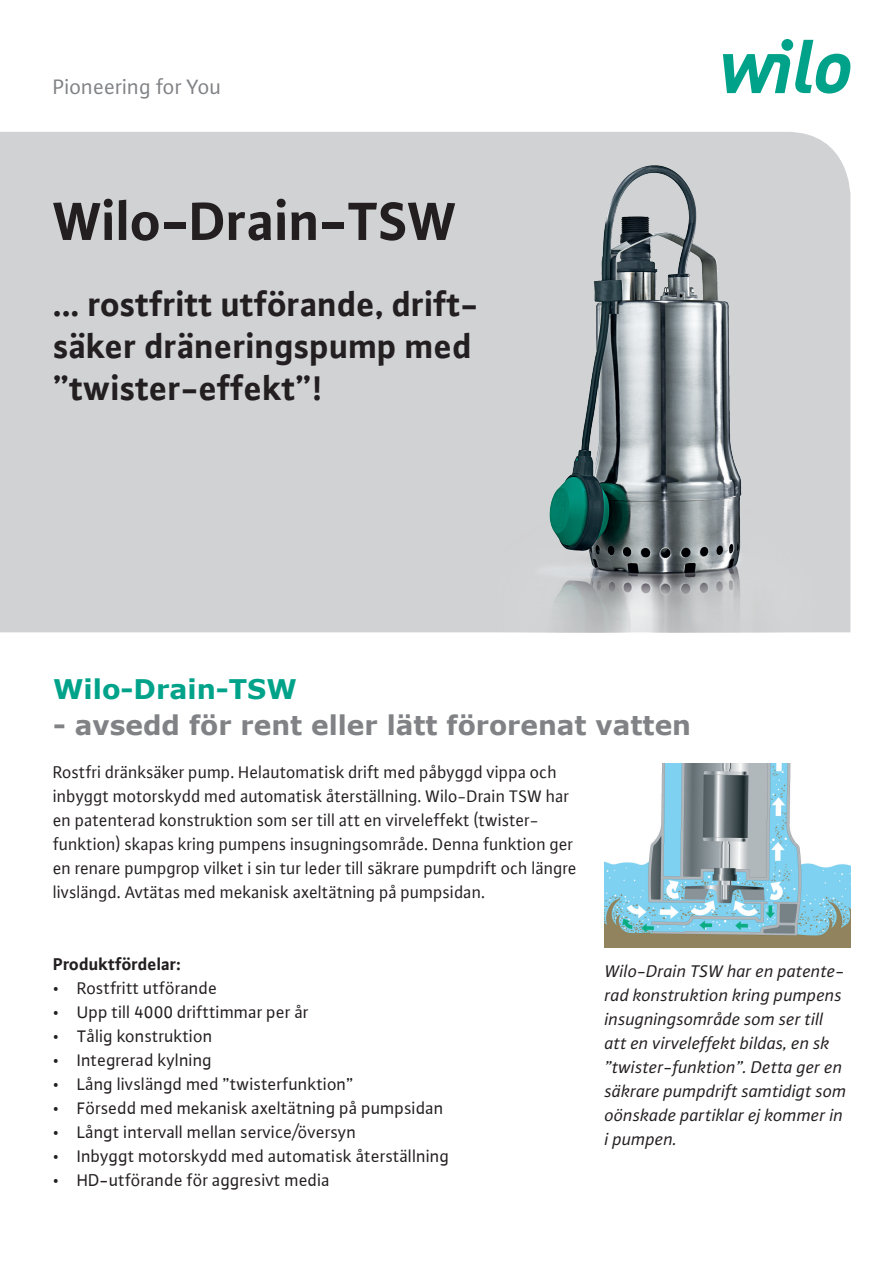
<style>
.page{position:relative;width:893px;height:1263px;background:#fff}
.page>*{position:absolute;margin:0;border:0;box-sizing:border-box;transform-origin:0 0}
.Headline_XL{font:700 57px "WILO Plus FM";color:#231f20}
.Headline_M{font:700 36px/42px "WILO Plus FM";color:#231f20}
._1Title_Wilogreen{font:700 27px "Verdana";color:#808285}
._1Title_Wilogreen-2{font:700 27px "Verdana";color:#00a38a}
.t1{font:22.2px "WILO Plus FM";color:#808285}
.Brödtext{font:18px/24px "WILO Plus FM";color:#231f20}
.t2{font:18px "WILO Plus Global";color:#231f20}
.bildtext{font:italic 18px/24px "WILO Plus FM";color:#231f20}
.Brödtext-2{font:700 18px "WILO Plus FM";color:#231f20}
.s1{font-family:"WILO Plus FM"}
</style>
<div class="page">
<div style="left:0;top:132px;width:850px;height:500px;background:#d1d2d4"></div>
<svg style="left:723px;top:40px;width:127px;height:54px"></svg>
<div style="left:781px;top:39px;width:12px;height:12px;background:#00a38a;border-radius:50%"></div>
<img style="left:500px;top:150px;width:315px;height:482px">
<img style="left:605px;top:764px;width:245px;height:183px">
<p class="t1" style="left:53px;top:73px;width:170px">Pioneering for You</p>
<p class="Headline_XL" style="left:53px;top:182px;width:405px">Wilo-Drain-TSW</p>
<p class="Headline_M" style="left:53px;top:282px;width:427px">... rostfritt utförande, drift&shy;säker dräneringspump med ”twister-effekt”!</p>
<p class="_1Title_Wilogreen-2" style="left:53px;top:670px;width:245px">Wilo-Drain-TSW</p>
<p class="_1Title_Wilogreen" style="left:53px;top:706px;width:639px">- avsedd för rent eller lätt förorenat vatten</p>
<p class="Brödtext" style="left:53px;top:759px;width:525px">Rostfri dränksäker pump. Helautomatisk drift med påbyggd vippa och inbyggt motorskydd med automatisk återställning. Wilo-Drain TSW har en patenterad konstruktion som ser till att en virveleffekt (twister&shy;funktion) skapas kring pumpens insugningsområde. Denna funktion ger en renare pumpgrop vilket i sin tur leder till säkrare pumpdrift och längre livslängd. Avtätas med mekanisk axeltätning på pumpsidan.</p>
<p class="Brödtext-2" style="left:53px;top:951px;width:129px">Produktfördelar:</p>
<p class="t2" style="left:53px;top:977px;width:166px"><span class="s1">•</span> Rostfritt utförande</p>
<p class="t2" style="left:53px;top:1001px;width:257px"><span class="s1">•</span> Upp till 4000 drifttimmar per år</p>
<p class="t2" style="left:53px;top:1025px;width:161px"><span class="s1">•</span> Tålig konstruktion</p>
<p class="t2" style="left:53px;top:1049px;width:161px"><span class="s1">•</span> Integrerad kylning</p>
<p class="t2" style="left:53px;top:1073px;width:302px"><span class="s1">•</span> Lång livslängd med ”twisterfunktion”</p>
<p class="t2" style="left:53px;top:1097px;width:392px"><span class="s1">•</span> Försedd med mekanisk axeltätning på pumpsidan</p>
<p class="t2" style="left:53px;top:1121px;width:305px"><span class="s1">•</span> Långt intervall mellan service/översyn</p>
<p class="t2" style="left:53px;top:1145px;width:398px"><span class="s1">•</span> Inbyggt motorskydd med automatisk återställning</p>
<p class="t2" style="left:53px;top:1169px;width:278px"><span class="s1">•</span> HD-utförande för aggresivt media</p>
<p class="bildtext" style="left:605px;top:959px;width:243px">Wilo-Drain TSW har en patente&shy;rad konstruktion kring pumpens insugningsområde som ser till att en virveleffekt bildas, en sk ”twister-funktion”. Detta ger en säkrare pumpdrift samtidigt som oönskade partiklar ej kommer in i pumpen.</p>
</div>
